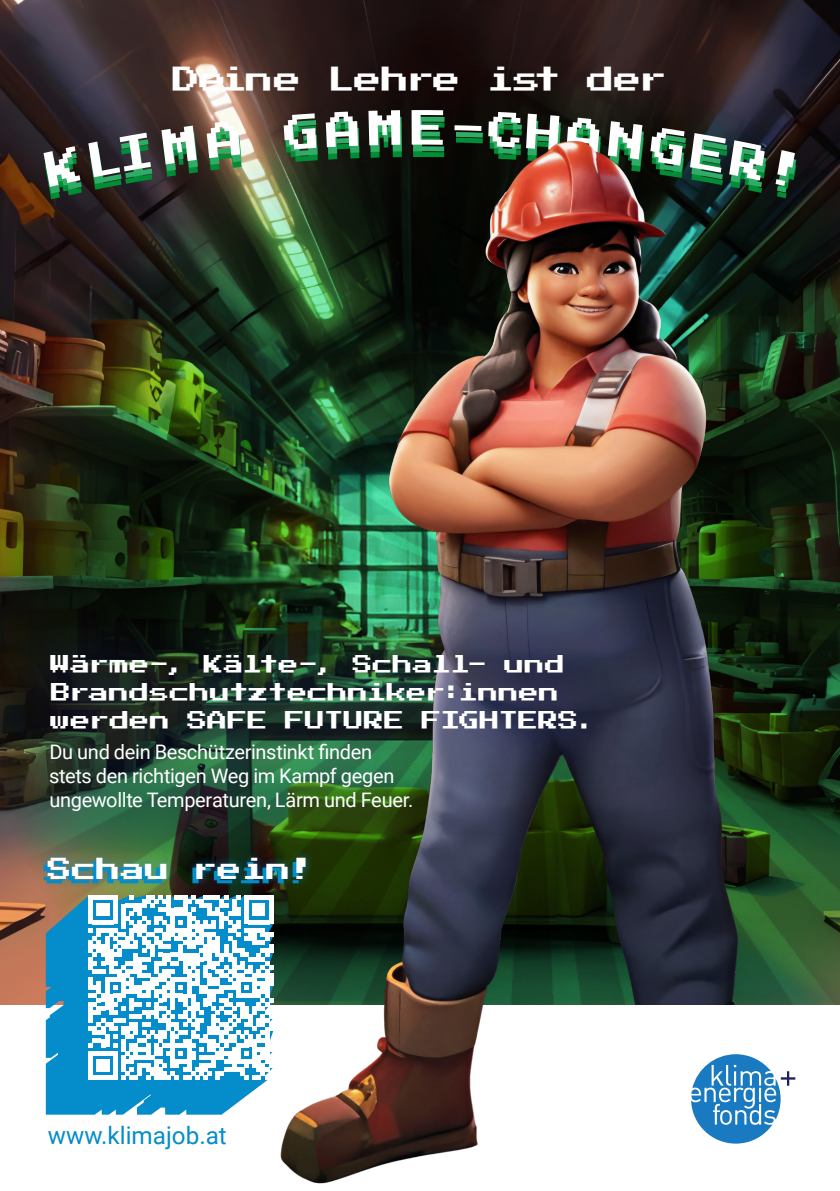
<style>
.page{position:relative;width:840px;height:1191px;background:#fff}
.page>*{position:absolute;margin:0;border:0;box-sizing:border-box;transform-origin:0 0}
.t1{font:27.4px "Press Start 2 P";letter-spacing:-.035em;color:#fff}
.t2{font:24.2px "Roboto";color:#058cca}
.t3{font:24.2px "Press Start 2 P";color:#fff}
.t4{font:20px/24px "Roboto";letter-spacing:-.015em;color:#fff}
.t5{font:20px/28px "Press Start 2 P";color:#fff}
</style>
<div class="page">
<img style="left:0;top:0;width:839px;height:68px">
<img style="left:0;top:80px;width:839px;height:1104px">
<div style="left:529px;top:1005px;width:310px;height:186px;background:#fff"></div>
<div style="left:0;top:604px;width:628px;height:254px;background:#283583;opacity:.95"></div>
<svg style="left:691px;top:1054px;width:103px;height:89px"></svg>
<div style="left:40px;top:849px;width:274px;height:39px;background:#058cca;opacity:.75"></div>
<svg style="left:46px;top:895px;width:227px;height:219px;fill:#058cca"></svg>
<svg style="left:89px;top:895px;width:184px;height:184px"></svg>
<hr style="left:269px;top:1055px;width:4px;height:12px;background:#fff">
<h1 class="t1" style="left:173px;top:66px;width:495px">Deine Lehre ist der</h1>
<p class="t5" style="left:50px;top:655px;width:547px">Wärme-, Kälte-, Schall- und<br>Brandschutztechniker:innen werden SAFE FUTURE FIGHTERS.</p>
<p class="t4" style="left:49px;top:739px;width:365px">Du und dein Beschützerinstinkt finden stets den richtigen Weg im Kampf gegen ungewollte Temperaturen, Lärm und Feuer.</p>
<p class="t3" style="left:48px;top:857px;width:268px">Schau rein!</p>
<p class="t2" style="left:48px;top:1118px;width:180px">www.klimajob.at</p>
</div>
